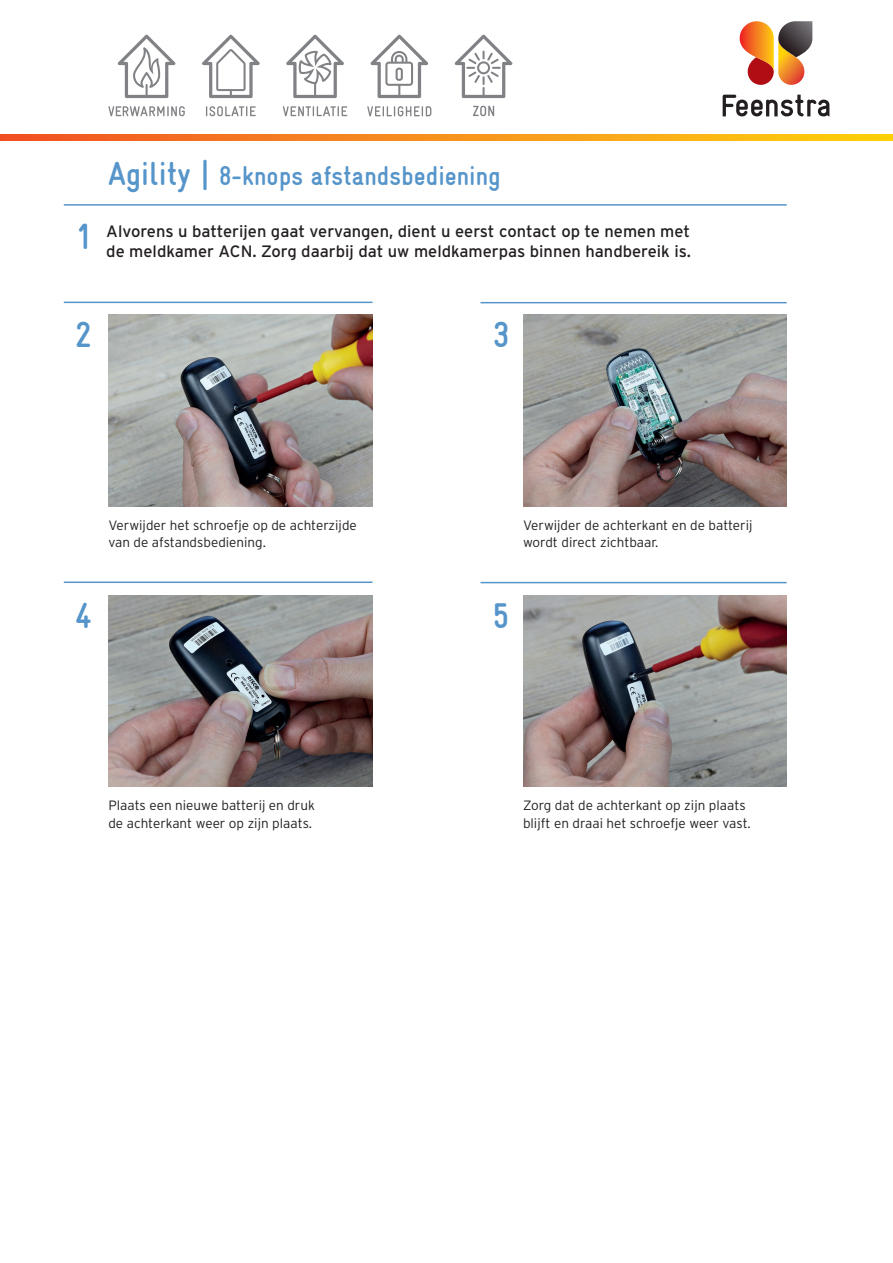
<style>
.page{position:relative;width:893px;height:1263px;background:#fff}
.page>*{position:absolute;margin:0;border:0;box-sizing:border-box;transform-origin:0 0}
.t1{font:700 condensed 36px "Gravur";color:#5695ca}
.t2{font:700 condensed 27px "Gravur";color:#5695ca}
.t3{font:16.5px/20.2px "Interstate";color:#231f20}
.t4{font:300 13.5px/17.2px "Interstate";color:#231f20}
.s1{font-size:33px}
</style>
<div class="page">
<img style="left:108px;top:315px;width:264px;height:191px">
<img style="left:108px;top:595px;width:264px;height:192px">
<img style="left:523px;top:315px;width:264px;height:191px">
<img style="left:523px;top:595px;width:264px;height:192px">
<svg style="left:0;top:135px;width:893px;height:5px;background:#f7911a"></svg>
<svg style="left:108px;top:21px;width:722px;height:95px"></svg>
<hr style="left:64px;top:302px;width:308px;height:1px;background:#5695ca">
<hr style="left:480px;top:302px;width:307px;height:1px;background:#5695ca">
<hr style="left:64px;top:581px;width:308px;height:2px;background:#5695ca">
<hr style="left:480px;top:582px;width:307px;height:1px;background:#5695ca">
<hr style="left:64px;top:204px;width:723px;height:2px;background:#5695ca">
<h1 class="t1" style="left:76px;top:217px;width:17px">1</h1>
<h2 class="t2" style="left:108px;top:161px;width:394px"><span class="s1">Agility |</span> 8-knops afstandsbediening</h2>
<p class="t3" style="left:106px;top:221px;width:586px">Alvorens u batterijen gaat vervangen, dient u eerst contact op te nemen met de meldkamer ACN. Zorg daarbij dat uw meldkamerpas binnen handbereik is.</p>
<h1 class="t1" style="left:75px;top:315px;width:18px">2</h1>
<h1 class="t1" style="left:493px;top:315px;width:18px">3</h1>
<p class="t4" style="left:108px;top:516px;width:250px">Verwijder het schroefje op de achterzijde van de afstandsbediening.</p>
<h1 class="t1" style="left:75px;top:595px;width:18px">4</h1>
<p class="t4" style="left:523px;top:516px;width:231px">Verwijder de achterkant en de batterij wordt direct zichtbaar.</p>
<h1 class="t1" style="left:493px;top:595px;width:18px">5</h1>
<p class="t4" style="left:108px;top:797px;width:208px">Plaats een nieuwe batterij en druk de achterkant weer op zijn plaats.</p>
<p class="t4" style="left:523px;top:797px;width:229px">Zorg dat de achterkant op zijn plaats blijft en draai het schroefje weer vast.</p>
</div>
